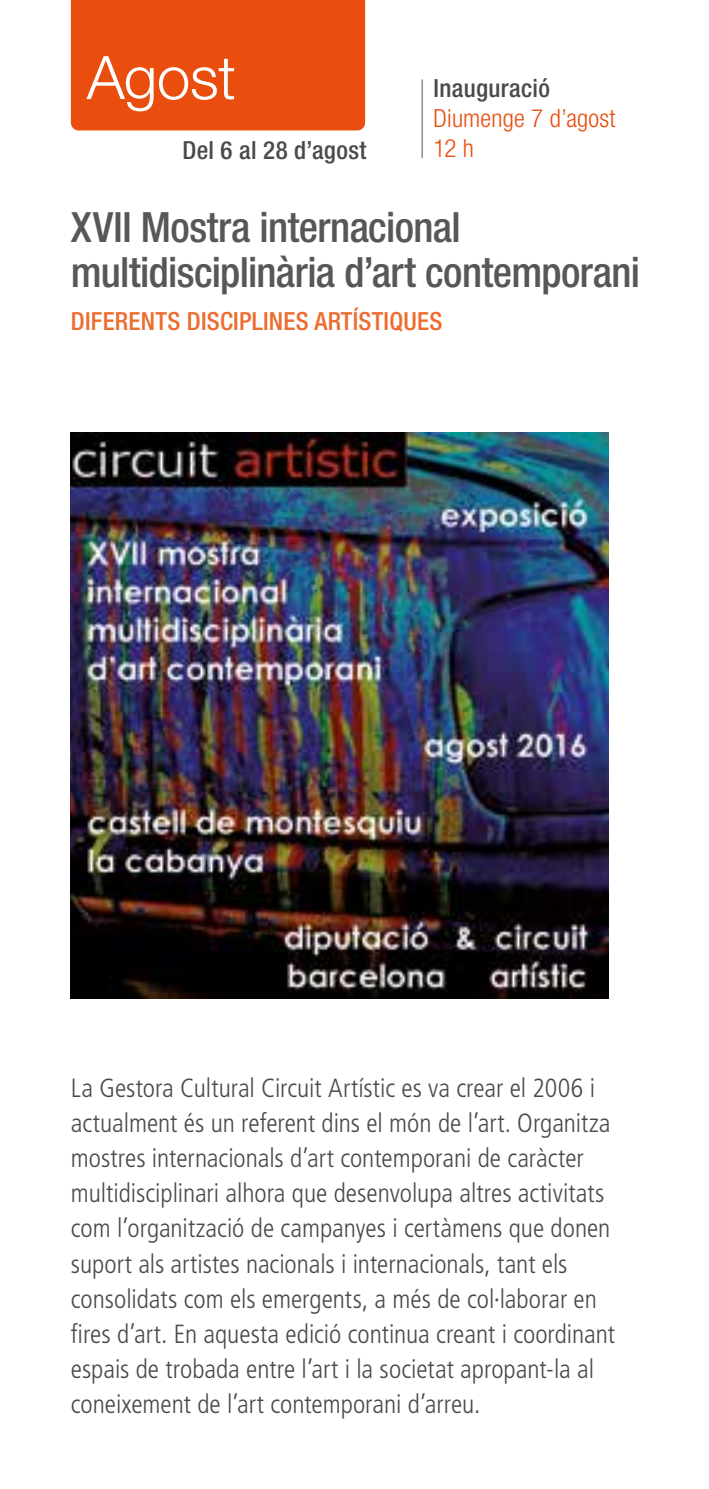
<style>
.page{position:relative;width:709px;height:1489px;background:#fff}
.page>*{position:absolute;margin:0;border:0;box-sizing:border-box;transform-origin:0 0}
.t1{font:300 60px "Helvetica Neue LT Std";letter-spacing:-.01em;color:#fff}
.t2{font:500 condensed 41.75px/45px "Helvetica Neue LT Std";letter-spacing:-.015em;color:#575756}
.t3{font:300 condensed 26.25px/35px "Frutiger LT Std";color:#4a4a49}
.t4{font:500 condensed 25px "Helvetica Neue LT Std";letter-spacing:.01em;color:#ed6c30}
.t5{font:500 condensed 25px "Helvetica Neue LT Std";letter-spacing:.015em;color:#4a4a49}
.t6{font:300 condensed 25px/30px "Helvetica Neue LT Std";letter-spacing:.01em;color:#e94e0f}
</style>
<div class="page">
<div style="left:71px;top:0;width:294px;height:130px;background:#e94e0f"></div>
<img style="left:71px;top:432px;width:537px;height:566px">
<hr style="left:422px;top:79px;width:1px;height:79px;background:#575756">
<h1 class="t1" style="left:87px;top:41px;width:151px">Agost</h1>
<p class="t5" style="left:182px;top:135px;width:186px">Del 6 al 28 d’agost</p>
<p class="t5" style="left:433px;top:73px;width:118px">Inauguració</p>
<p class="t6" style="left:433px;top:103px;width:184px">Diumenge 7 d’agost<br>12 h</p>
<h2 class="t2" style="left:71px;top:204px;width:570px">XVII Mostra internacional multidisciplinària d’art contemporani</h2>
<p class="t4" style="left:71px;top:306px;width:373px">DIFERENTS DISCIPLINES ARTÍSTIQUES</p>
<p class="t3" style="left:71px;top:1071px;width:546px">La Gestora Cultural Circuit Artístic es va crear el 2006 i actualment és un referent dins el món de l’art. Organitza mostres internacionals d’art contemporani de caràcter multidisciplinari alhora que desenvolupa altres activitats com l’organització de campanyes i certàmens que donen suport als artistes nacionals i internacionals, tant els consolidats com els emergents, a més de col·laborar en fires d’art. En aquesta edició continua creant i coordinant espais de trobada entre l’art i la societat apropant-la al coneixement de l’art contemporani d’arreu.</p>
</div>
